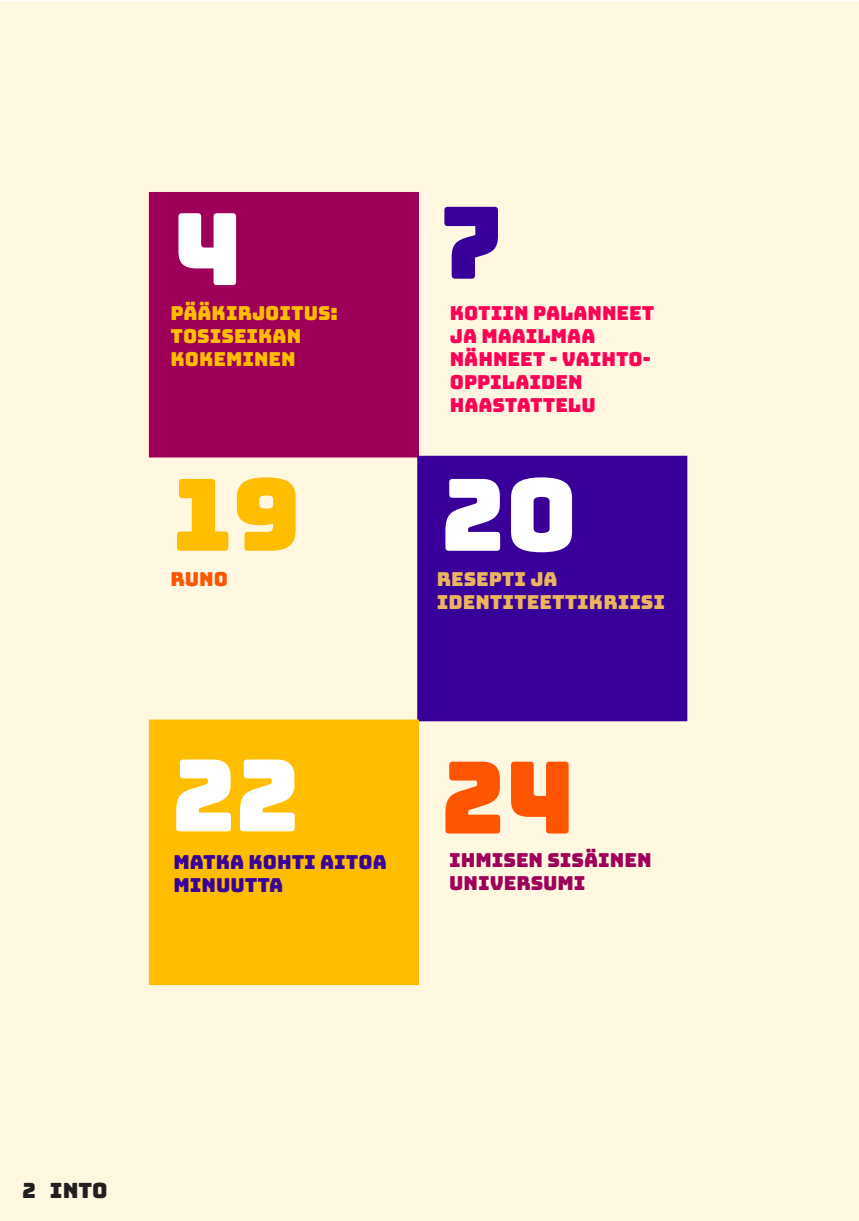
<style>
.page{position:relative;width:859px;height:1221px;background:#fff}
.page>*{position:absolute;margin:0;border:0;box-sizing:border-box;transform-origin:0 0}
.leipäteksti{font:99.75px "Bungee";color:#fff}
.leipäteksti-2{font:99.75px "Bungee";color:#ffbd00}
.leipäteksti-3{font:99.75px "Bungee";color:#ff5400}
.leipäteksti-4{font:99.75px "Bungee";color:#390099}
.t1{font:21px "Bungee";color:#231f20}
.nosto{font:19.25px/23.1px "Bungee";color:#ff0054}
.nosto-2{font:19.25px/23.1px "Bungee";color:#ffbd00}
.nosto-3{font:19.25px/23.1px "Bungee";color:#edb45f}
.nosto-4{font:19.25px/23.1px "Bungee";color:#9e0059}
.nosto-5{font:19.25px/23.1px "Bungee";color:#390099}
.nosto-6{font:19.25px "Bungee";color:#ff5400}
</style>
<div class="page">
<div style="left:0;top:2px;width:858px;height:1218px;background:#fff7e0"></div>
<div style="left:149px;top:192px;width:270px;height:265px;background:#9e0059"></div>
<div style="left:417px;top:456px;width:270px;height:265px;background:#390099"></div>
<div style="left:149px;top:719px;width:270px;height:266px;background:#ffbd00"></div>
<p class="leipäteksti" style="left:172px;top:192px;width:72px">4</p>
<p class="leipäteksti-4" style="left:440px;top:186px;width:64px">7</p>
<p class="nosto-2" style="left:170px;top:302px;width:169px">PÄÄKIRJOITUS:<br>TOSISEIKAN<br>KOKEMINEN</p>
<p class="nosto" style="left:449px;top:302px;width:206px">KOTIIN PALANNEET<br>JA MAAILMAA<br>NÄHNEET - VAIHTO-<br>OPPILAIDEN<br>HAASTATTELU</p>
<p class="leipäteksti-2" style="left:172px;top:458px;width:131px">19</p>
<p class="leipäteksti" style="left:441px;top:458px;width:138px">20</p>
<p class="nosto-6" style="left:170px;top:568px;width:59px">RUNO</p>
<p class="nosto-3" style="left:436px;top:568px;width:230px">RESEPTI JA<br>IDENTITEETTIKRIISI</p>
<p class="leipäteksti" style="left:172px;top:738px;width:129px">22</p>
<p class="leipäteksti-3" style="left:441px;top:740px;width:135px">24</p>
<p class="nosto-5" style="left:173px;top:850px;width:215px">MATKA KOHTI AITOA<br>MINUUTTA</p>
<p class="nosto-4" style="left:449px;top:848px;width:204px">IHMISEN SISÄINEN<br>UNIVERSUMI</p>
<p class="t1" style="left:22px;top:1178px;width:87px">2 into</p>
</div>
